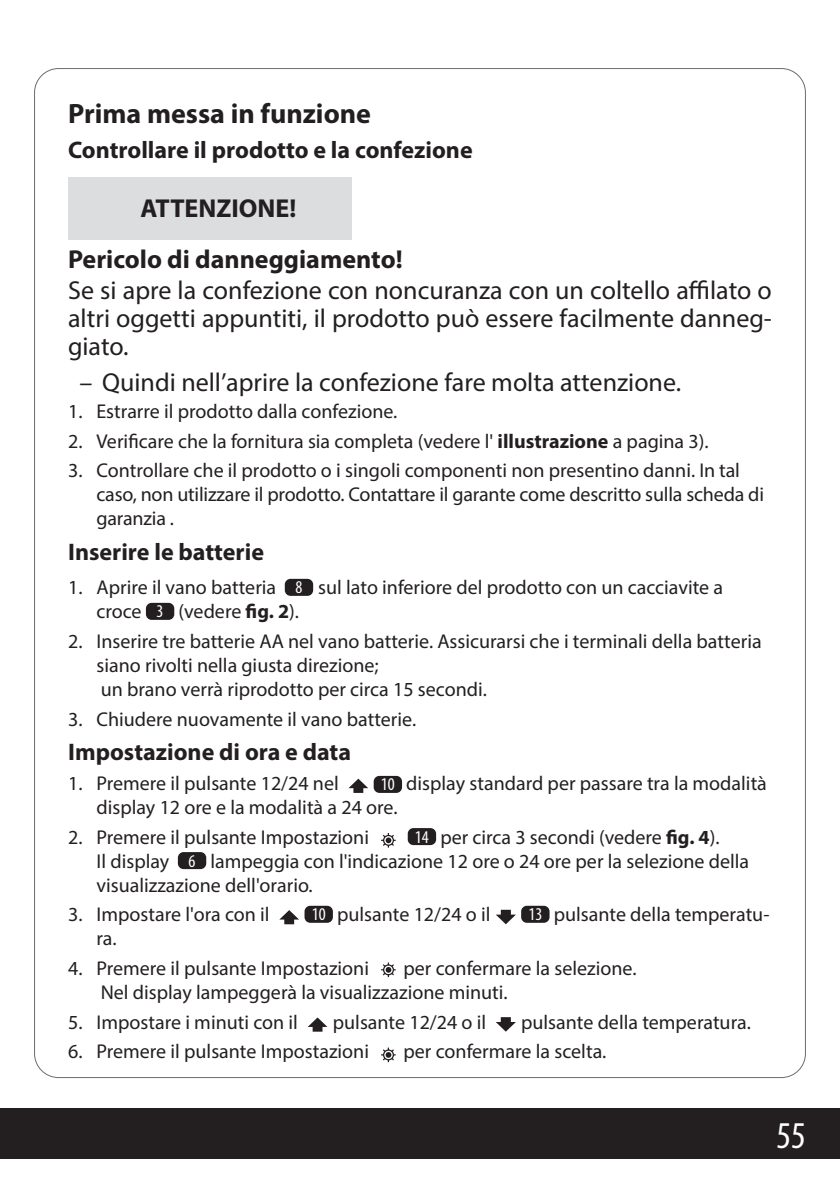
<style>
.page{position:relative;width:840px;height:1191px;background:#fff}
.page>*{position:absolute;margin:0;border:0;box-sizing:border-box;transform-origin:0 0}
.t1{font:condensed 38px "Myriad Pro";color:#fff}
.t2{font:700 28px "Myriad Pro";color:#231f20}
.t3{font:26px/28px "Myriad Pro";color:#231f20;text-align:justify}
.t4{font:700 26px/51px "Myriad Pro";color:#231f20}
.t5{font:700 24px "Myriad Pro";color:#231f20}
.t6{font:20px/24px "Myriad Pro";color:#231f20}
.s1{font-weight:700}
.s2{font-stretch:condensed;font-size:18px;color:#fff}
</style>
<div class="page">
<div style="left:0;top:1108px;width:839px;height:51px;background:#231f20"></div>
<div style="left:68px;top:177px;width:283px;height:62px;background:#dcdddf"></div>
<div style="left:284px;top:579px;width:29px;height:17px;background:#231f20;border-radius:6px"></div>
<div style="left:146px;top:603px;width:28px;height:17px;background:#231f20;border-radius:6px"></div>
<svg style="left:348px;top:778px;width:20px;height:15px"></svg>
<div style="left:373px;top:776px;width:29px;height:17px;background:#231f20;border-radius:6px"></div>
<svg style="left:381px;top:833px;width:14px;height:14px"></svg>
<div style="left:383px;top:835px;width:11px;height:11px;border:1px solid #231f20;border-radius:50%"></div>
<div style="left:407px;top:828px;width:29px;height:17px;background:#231f20;border-radius:6px"></div>
<div style="left:178px;top:852px;width:28px;height:17px;background:#231f20;border-radius:6px"></div>
<svg style="left:279px;top:910px;width:20px;height:14px"></svg>
<div style="left:304px;top:905px;width:29px;height:17px;background:#231f20;border-radius:6px"></div>
<svg style="left:496px;top:909px;width:19px;height:15px"></svg>
<div style="left:521px;top:905px;width:28px;height:17px;background:#231f20;border-radius:6px"></div>
<svg style="left:381px;top:962px;width:14px;height:15px"></svg>
<div style="left:383px;top:964px;width:11px;height:11px;border:1px solid #231f20;border-radius:50%"></div>
<svg style="left:307px;top:1017px;width:20px;height:14px"></svg>
<svg style="left:496px;top:1017px;width:19px;height:14px"></svg>
<svg style="left:381px;top:1047px;width:14px;height:15px"></svg>
<div style="left:383px;top:1049px;width:11px;height:11px;border:1px solid #231f20;border-radius:50%"></div>
<h2 class="t2" style="left:68px;top:95px;width:304px">Prima messa in funzione</h2>
<p class="t5" style="left:68px;top:134px;width:406px">Controllare il prodotto e la confezione</p>
<h3 class="t4" style="left:68px;top:182px;width:336px;text-indent:72px">ATTENZIONE!<br>Pericolo di danneggiamento!</h3>
<h3 class="t3" style="left:68px;top:275px;width:705px">Se si apre la confezione con noncuranza con un coltello affilato o altri oggetti appuntiti, il prodotto può essere facilmente danneg&shy;giato.</h3>
<h3 class="t3" style="left:79px;top:368px;width:603px">– Quindi nell’aprire la confezione fare molta attenzione.</h3>
<p class="t6" style="left:68px;top:399px;width:330px">1. Estrarre il prodotto dalla confezione.</p>
<p class="t6" style="left:68px;top:429px;width:641px">2. Verificare che la fornitura sia completa (vedere l' <span class="s1">illustrazione</span> a pagina 3).</p>
<p class="t6" style="left:96px;top:458px;width:668px;text-indent:-28px">3. Controllare che il prodotto o i singoli componenti non presentino danni. In tal caso, non utilizzare il prodotto. Contattare il garante come descritto sulla scheda di garanzia .</p>
<p class="t5" style="left:68px;top:536px;width:197px">Inserire le batterie</p>
<p class="t6" style="left:96px;top:575px;width:628px;text-indent:-28px">1. Aprire il vano batteria <span class="s2">8</span> sul lato inferiore del prodotto con un cacciavite a croce <span class="s2">3</span> (vedere <span class="s1">fig. 2</span>).</p>
<p class="t6" style="left:96px;top:629px;width:666px;text-indent:-28px">2. Inserire tre batterie AA nel vano batterie. Assicurarsi che i terminali della batteria siano rivolti nella giusta direzione;<br>un brano verrà riprodotto per circa 15 secondi.</p>
<p class="t6" style="left:68px;top:706px;width:349px">3. Chiudere nuovamente il vano batterie.</p>
<p class="t5" style="left:68px;top:736px;width:284px">Impostazione di ora e data</p>
<p class="t6" style="left:68px;top:771px;width:272px">1. Premere il pulsante 12/24 nel</p>
<p class="t6" style="left:96px;top:771px;width:671px;text-indent:284px"><span class="s2">10</span> display standard per passare tra la modalità display 12 ore e la modalità a 24 ore.</p>
<p class="t6" style="left:68px;top:824px;width:302px">2. Premere il pulsante Impostazioni</p>
<p class="t6" style="left:96px;top:824px;width:654px;text-indent:318px"><span class="s2">14</span> per circa 3 secondi (vedere <span class="s1">fig. 4</span>).<br>Il display <span class="s2">6</span> lampeggia con l'indicazione 12 ore o 24 ore per la selezione della visualizzazione dell'orario.</p>
<p class="t6" style="left:68px;top:902px;width:203px">3. Impostare l'ora con il</p>
<p class="t6" style="left:311px;top:902px;width:180px"><span class="s2">10</span> pulsante 12/24 o il</p>
<p class="t6" style="left:528px;top:902px;width:242px"><span class="s2">13</span> pulsante della temperatu-</p>
<p class="t6" style="left:96px;top:926px;width:22px">ra.</p>
<p class="t6" style="left:68px;top:956px;width:302px">4. Premere il pulsante Impostazioni</p>
<p class="t6" style="left:101px;top:956px;width:537px;text-indent:302px">per confermare la selezione.<br>Nel display lampeggerà la visualizzazione minuti.</p>
<p class="t6" style="left:68px;top:1009px;width:231px">5. Impostare i minuti con il</p>
<p class="t6" style="left:333px;top:1009px;width:155px">pulsante 12/24 o il</p>
<p class="t6" style="left:521px;top:1009px;width:231px">pulsante della temperatura.</p>
<p class="t6" style="left:68px;top:1039px;width:302px">6. Premere il pulsante Impostazioni</p>
<p class="t6" style="left:403px;top:1039px;width:204px">per confermare la scelta.</p>
<h1 class="t1" style="left:776px;top:1112px;width:31px">55</h1>
</div>
